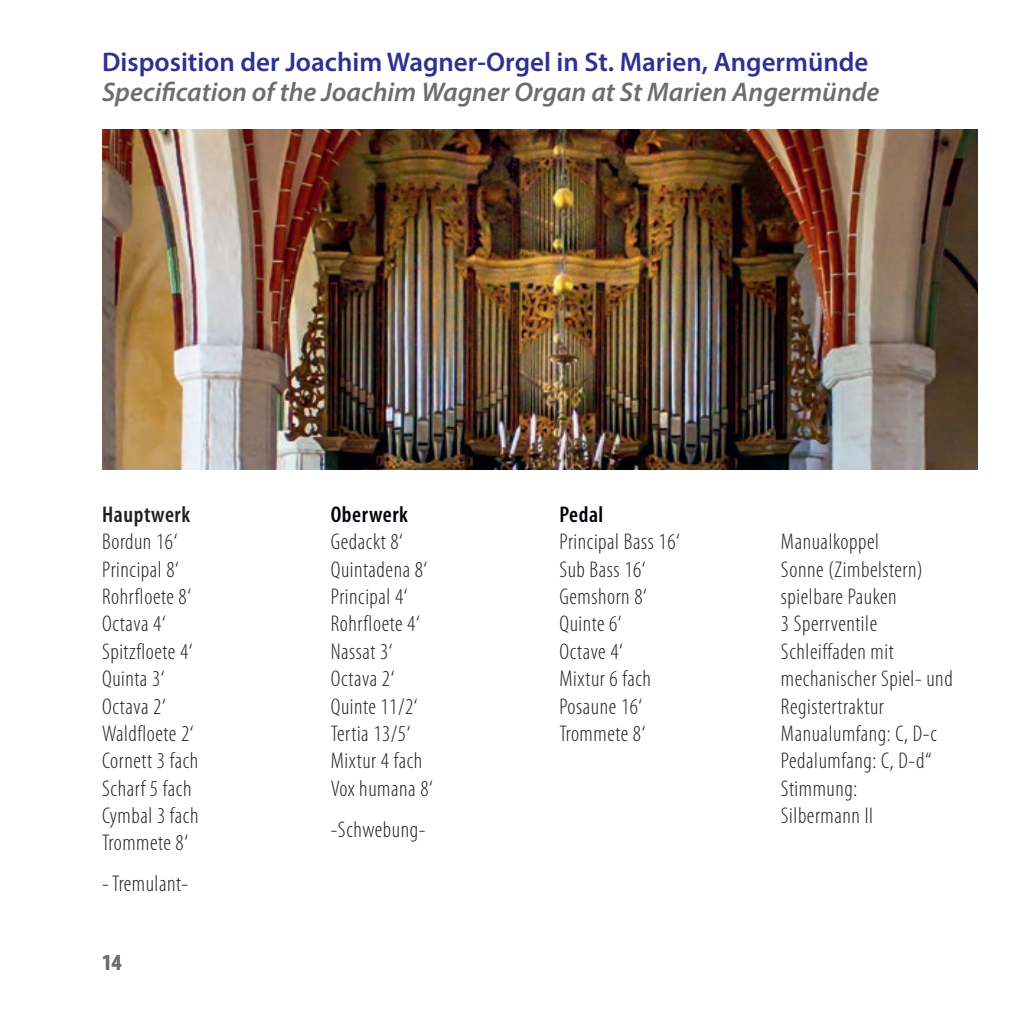
<style>
.page{position:relative;width:1029px;height:1021px;background:#fff}
.page>*{position:absolute;margin:0;border:0;box-sizing:border-box;transform-origin:0 0}
.t1{font:italic 600 27px "Myriad Pro";color:#6c6d70}
.t2{font:600 27px "Myriad Pro";color:#2e3092}
.t3{font:300 condensed 22.8px/27.3px "Myriad Pro";letter-spacing:.025em;color:#231f20}
.t4{font:600 condensed 22.8px "Myriad Pro";letter-spacing:.025em;color:#000208}
.t5{font:600 condensed 22.8px "Myriad Pro";letter-spacing:.025em;color:#231f20}
.t6{font:700 condensed 22.8px "Myriad Pro";color:#6c6d70}
</style>
<div class="page">
<img style="left:102px;top:129px;width:876px;height:341px">
<p class="t2" style="left:102px;top:45px;width:768px">Disposition der Joachim Wagner-Orgel in St. Marien, Angermünde</p>
<p class="t1" style="left:102px;top:75px;width:779px">Specification of the Joachim Wagner Organ at St Marien Angermünde</p>
<p class="t5" style="left:102px;top:502px;width:90px">Hauptwerk</p>
<p class="t3" style="left:102px;top:528px;width:98px">Bordun 16‘<br>Principal 8‘<br>Rohrfloete 8‘<br>Octava 4‘<br>Spitzfloete 4‘<br>Quinta 3‘<br>Octava 2‘<br>Waldfloete 2‘<br>Cornett 3 fach<br>Scharf 5 fach<br>Cymbal 3 fach<br>Trommete 8‘</p>
<p class="t3" style="left:102px;top:870px;width:88px">- Tremulant-</p>
<p class="t6" style="left:102px;top:948px;width:21px">14</p>
<p class="t4" style="left:331px;top:502px;width:79px">Oberwerk</p>
<p class="t3" style="left:331px;top:528px;width:104px">Gedackt 8‘<br>Quintadena 8‘<br>Principal 4‘<br>Rohrfloete 4‘<br>Nassat 3‘<br>Octava 2‘<br>Quinte 11/2‘<br>Tertia 13/5‘<br>Mixtur 4 fach<br>Vox humana 8‘</p>
<p class="t3" style="left:331px;top:816px;width:96px">-Schwebung-</p>
<p class="t4" style="left:559px;top:502px;width:46px">Pedal</p>
<p class="t3" style="left:559px;top:528px;width:122px">Principal Bass 16‘<br>Sub Bass 16‘<br>Gemshorn 8‘<br>Quinte 6‘<br>Octave 4‘<br>Mixtur 6 fach<br>Posaune 16‘<br>Trommete 8‘</p>
<p class="t3" style="left:781px;top:528px;width:173px">Manualkoppel<br>Sonne (Zimbelstern) spielbare Pauken<br>3 Sperrventile<br>Schleiffaden mit mechanischer Spiel- und<br>Registertraktur<br>Manualumfang: C, D-c<br>Pedalumfang: C, D-d“<br>Stimmung:<br>Silbermann II</p>
</div>
